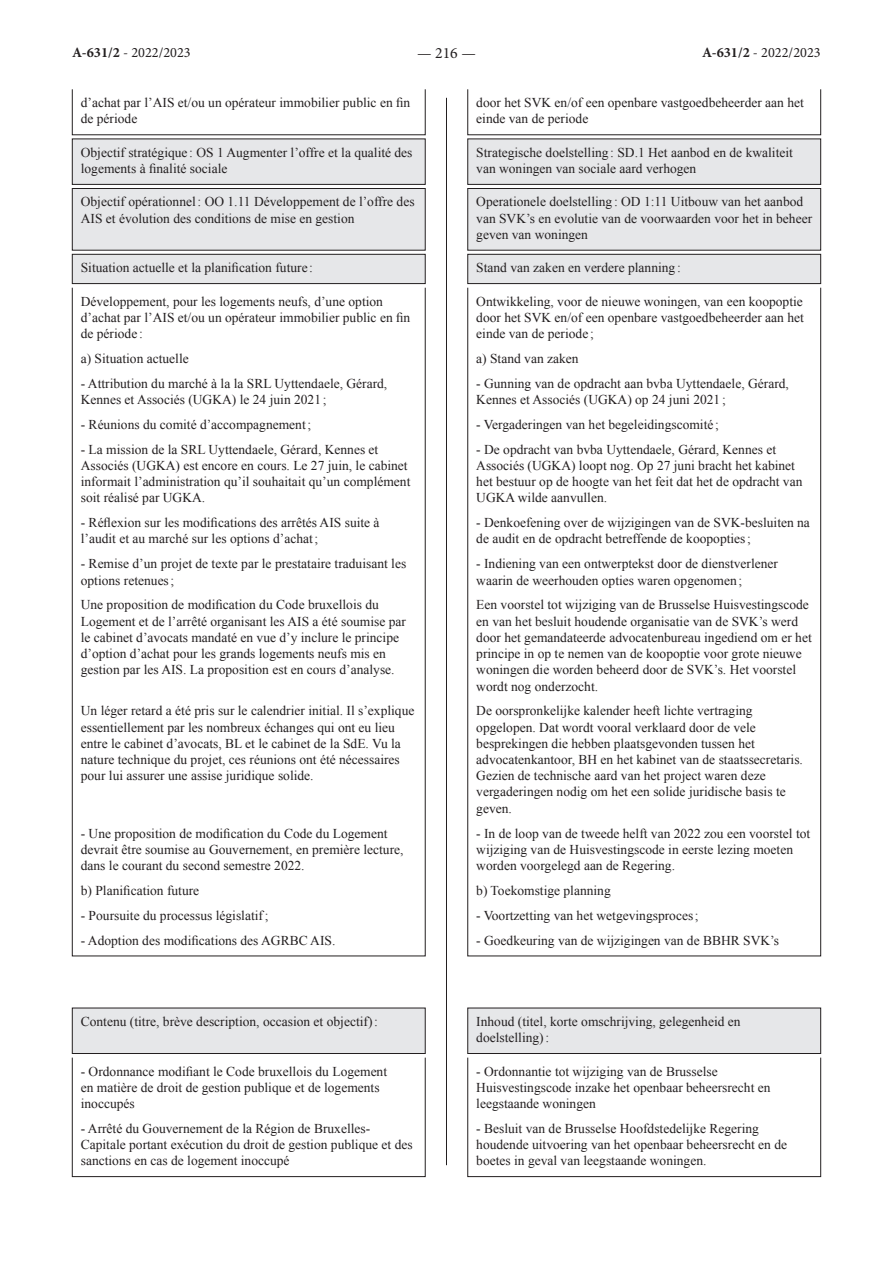
<style>
.page{position:relative;width:893px;height:1263px;background:#fff}
.page>*{position:absolute;margin:0;border:0;box-sizing:border-box;transform-origin:0 0}
.t1{font:15.75px "Minion Pro";color:#231f20}
.t2{font:14.25px "Minion Pro";color:#231f20}
.t3{font:13.5px/16.2px "Times New Roman";color:#231f20}
.s1{font-weight:700}
</style>
<div class="page">
<hr style="left:446px;top:98px;width:1px;height:1067px;background:#231f20">
<div style="left:468px;top:139px;width:353px;height:45px;background:#e6e7e9"></div>
<div style="left:467px;top:139px;width:354px;height:46px;border:1px solid #231f20"></div>
<div style="left:468px;top:188px;width:353px;height:62px;background:#e6e7e9"></div>
<div style="left:467px;top:188px;width:354px;height:63px;border:1px solid #231f20"></div>
<div style="left:468px;top:254px;width:353px;height:30px;background:#e6e7e9"></div>
<div style="left:467px;top:254px;width:354px;height:30px;border:1px solid #231f20"></div>
<div style="left:468px;top:1008px;width:353px;height:45px;background:#e6e7e9"></div>
<div style="left:467px;top:1008px;width:354px;height:46px;border:1px solid #231f20"></div>
<div style="left:467px;top:1057px;width:354px;height:120px;border:1px solid #231f20"></div>
<div style="left:72px;top:139px;width:353px;height:45px;background:#e6e7e9"></div>
<div style="left:72px;top:139px;width:354px;height:46px;border:1px solid #231f20"></div>
<div style="left:72px;top:188px;width:353px;height:62px;background:#e6e7e9"></div>
<div style="left:72px;top:188px;width:354px;height:63px;border:1px solid #231f20"></div>
<div style="left:72px;top:254px;width:353px;height:30px;background:#e6e7e9"></div>
<div style="left:72px;top:254px;width:354px;height:30px;border:1px solid #231f20"></div>
<div style="left:72px;top:1008px;width:353px;height:45px;background:#e6e7e9"></div>
<div style="left:72px;top:1008px;width:354px;height:46px;border:1px solid #231f20"></div>
<div style="left:72px;top:1057px;width:354px;height:120px;border:1px solid #231f20"></div>
<p class="t2" style="left:72px;top:43px;width:120px"><span class="s1">A-631/2</span> - 2022/2023</p>
<p class="t1" style="left:417px;top:42px;width:60px">— 216 —</p>
<p class="t2" style="left:702px;top:43px;width:120px"><span class="s1">A-631/2</span> - 2022/2023</p>
<p class="t3" style="left:476px;top:94px;width:329px">door het SVK en/of een openbare vastgoedbeheerder aan het einde van de periode</p>
<p class="t3" style="left:476px;top:144px;width:318px">Strategische doelstelling: SD.1 Het aanbod en de kwaliteit van woningen van sociale aard verhogen</p>
<p class="t3" style="left:476px;top:194px;width:337px">Operationele doelstelling: OD 1:11 Uitbouw van het aanbod van SVK’s en evolutie van de voorwaarden voor het in beheer geven van woningen</p>
<p class="t3" style="left:476px;top:259px;width:206px">Stand van zaken en verdere planning:</p>
<p class="t3" style="left:476px;top:293px;width:329px;text-align:justify">Ontwikkeling, voor de nieuwe woningen, van een koopoptie door het SVK en/of een openbare vastgoedbeheerder aan het einde van de periode ;</p>
<p class="t3" style="left:476px;top:350px;width:104px">a) Stand van zaken</p>
<p class="t3" style="left:476px;top:375px;width:314px">- Gunning van de opdracht aan bvba Uyttendaele, Gérard,<br>Kennes et Associés (UGKA) op 24 juni 2021 ;</p>
<p class="t3" style="left:476px;top:416px;width:244px">- Vergaderingen van het begeleidingscomité ;</p>
<p class="t3" style="left:476px;top:441px;width:328px">- De opdracht van bvba Uyttendaele, Gérard, Kennes et Associés (UGKA) loopt nog. Op 27 juni bracht het kabinet het bestuur op de hoogte van het feit dat het de opdracht van UGKA wilde aanvullen.</p>
<p class="t3" style="left:476px;top:514px;width:335px">- Denkoefening over de wijzigingen van de SVK-besluiten na de audit en de opdracht betreffende de koopopties;</p>
<p class="t3" style="left:476px;top:555px;width:303px">- Indiening van een ontwerptekst door de dienstverlener waarin de weerhouden opties waren opgenomen;</p>
<p class="t3" style="left:476px;top:597px;width:337px">Een voorstel tot wijziging van de Brusselse Huisvestingscode en van het besluit houdende organisatie van de SVK’s werd door het gemandateerde advocatenbureau ingediend om er het principe in op te nemen van de koopoptie voor grote nieuwe woningen die worden beheerd door de SVK’s. Het voorstel wordt nog onderzocht.</p>
<p class="t3" style="left:476px;top:702px;width:328px">De oorspronkelijke kalender heeft lichte vertraging opgelopen. Dat wordt vooral verklaard door de vele besprekingen die hebben plaatsgevonden tussen het advocatenkantoor, BH en het kabinet van de staatssecretaris.<br>Gezien de technische aard van het project waren deze vergaderingen nodig om het een solide juridische basis te geven.</p>
<p class="t3" style="left:476px;top:825px;width:336px">- In de loop van de tweede helft van 2022 zou een voorstel tot wijziging van de Huisvestingscode in eerste lezing moeten worden voorgelegd aan de Regering.</p>
<p class="t3" style="left:476px;top:882px;width:136px">b) Toekomstige planning</p>
<p class="t3" style="left:476px;top:907px;width:224px">- Voortzetting van het wetgevingsproces;</p>
<p class="t3" style="left:476px;top:932px;width:304px">- Goedkeuring van de wijzigingen van de BBHR SVK’s</p>
<p class="t3" style="left:81px;top:94px;width:331px">d’achat par l’AIS et/ou un opérateur immobilier public en fin de période</p>
<p class="t3" style="left:81px;top:144px;width:333px">Objectif stratégique : OS 1 Augmenter l’offre et la qualité des logements à finalité sociale</p>
<p class="t3" style="left:81px;top:194px;width:335px">Objectif opérationnel: OO 1.11 Développement de l’offre des<br>AIS et évolution des conditions de mise en gestion</p>
<p class="t3" style="left:81px;top:259px;width:234px">Situation actuelle et la planification future :</p>
<p class="t3" style="left:81px;top:293px;width:331px">Développement, pour les logements neufs, d’une option d’achat par l’AIS et/ou un opérateur immobilier public en fin de période :</p>
<p class="t3" style="left:81px;top:350px;width:109px">a) Situation actuelle</p>
<p class="t3" style="left:81px;top:375px;width:308px">- Attribution du marché à la la SRL Uyttendaele, Gérard,<br>Kennes et Associés (UGKA) le 24 juin 2021 ;</p>
<p class="t3" style="left:81px;top:416px;width:232px">- Réunions du comité d’accompagnement;</p>
<p class="t3" style="left:81px;top:441px;width:331px">- La mission de la SRL Uyttendaele, Gérard, Kennes et Associés (UGKA) est encore en cours. Le 27 juin, le cabinet informait l’administration qu’il souhaitait qu’un complément soit réalisé par UGKA.</p>
<p class="t3" style="left:81px;top:514px;width:300px">- Réflexion sur les modifications des arrêtés AIS suite à l’audit et au marché sur les options d’achat;</p>
<p class="t3" style="left:81px;top:555px;width:327px">- Remise d’un projet de texte par le prestataire traduisant les options retenues;</p>
<p class="t3" style="left:81px;top:597px;width:327px">Une proposition de modification du Code bruxellois du Logement et de l’arrêté organisant les AIS a été soumise par le cabinet d’avocats mandaté en vue d’y inclure le principe d’option d’achat pour les grands logements neufs mis en gestion par les AIS. La proposition est en cours d’analyse.</p>
<p class="t3" style="left:81px;top:702px;width:335px">Un léger retard a été pris sur le calendrier initial. Il s’explique essentiellement par les nombreux échanges qui ont eu lieu entre le cabinet d’avocats, BL et le cabinet de la SdE. Vu la nature technique du projet, ces réunions ont été nécessaires pour lui assurer une assise juridique solide.</p>
<p class="t3" style="left:81px;top:825px;width:324px">- Une proposition de modification du Code du Logement devrait être soumise au Gouvernement, en première lecture, dans le courant du second semestre 2022.</p>
<p class="t3" style="left:81px;top:882px;width:120px">b) Planification future</p>
<p class="t3" style="left:81px;top:907px;width:189px">- Poursuite du processus législatif;</p>
<p class="t3" style="left:81px;top:932px;width:256px">- Adoption des modifications des AGRBC AIS.</p>
<p class="t3" style="left:81px;top:1013px;width:299px">Contenu (titre, brève description, occasion et objectif):</p>
<p class="t3" style="left:81px;top:1063px;width:308px">- Ordonnance modifiant le Code bruxellois du Logement en matière de droit de gestion publique et de logements inoccupés</p>
<p class="t3" style="left:81px;top:1120px;width:333px">- Arrêté du Gouvernement de la Région de Bruxelles-<br>Capitale portant exécution du droit de gestion publique et des sanctions en cas de logement inoccupé</p>
<p class="t3" style="left:476px;top:1013px;width:266px">Inhoud (titel, korte omschrijving, gelegenheid en doelstelling):</p>
<p class="t3" style="left:476px;top:1063px;width:296px">- Ordonnantie tot wijziging van de Brusselse<br>Huisvestingscode inzake het openbaar beheersrecht en leegstaande woningen</p>
<p class="t3" style="left:476px;top:1120px;width:312px">- Besluit van de Brusselse Hoofdstedelijke Regering houdende uitvoering van het openbaar beheersrecht en de boetes in geval van leegstaande woningen.</p>
</div>
